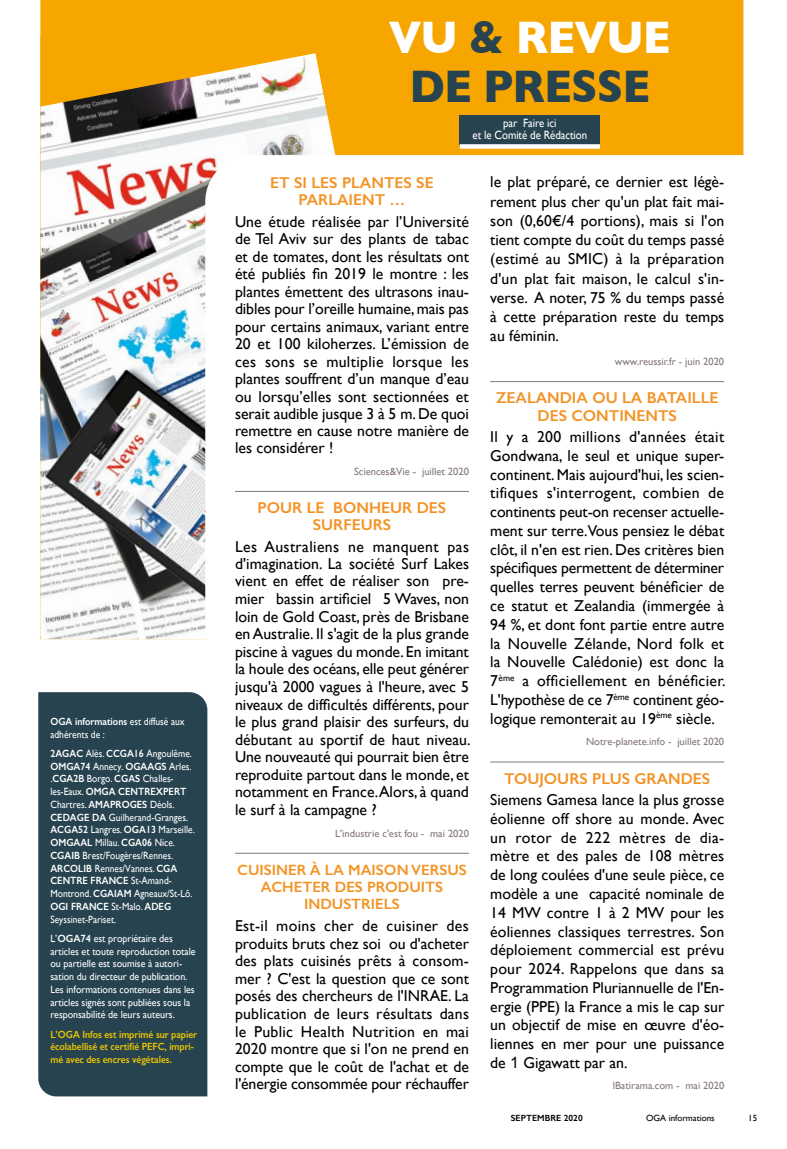
<style>
.page{position:relative;width:787px;height:1149px;background:#fff}
.page>*{position:absolute;margin:0;border:0;box-sizing:border-box;transform-origin:0 0}
.t1{font:700 46.5px/49.5px "Gill Sans";letter-spacing:-.02em;color:#26434f;text-align:center;scale:.93 1}
.t2{font:15.75px/18.8px "Gill Sans";color:#000;text-align:justify}
.t3{font:600 15.75px/17.1px "Gill Sans";color:#f39325;text-align:center}
.t4{font:600 15px/17.1px "Gill Sans";color:#f39325;text-align:center}
.t5{font:12px/12px "Gill Sans";letter-spacing:-.005em;color:#fff;text-align:center;scale:.9 1}
.t6{font:10.5px/12.8px "Gill Sans";letter-spacing:-.005em;color:#fff;scale:.9 1}
.t7{font:10.5px/12.8px "Gill Sans";letter-spacing:-.005em;color:#fff;scale:.95 1}
.t8{font:10.5px "Gill Sans";color:#84767d}
.t9{font:600 10.5px/12.8px "Gill Sans";letter-spacing:-.005em;color:#ecc500;scale:.9 1}
.t10{font:9px "Gill Sans";color:#000}
.t11{font:600 9px "Gill Sans";color:#000}
.s1{font-weight:600}
.s2{color:#fff}
.s3{font-family:"Arial"}
</style>
<div class="page">
<div style="left:384px;top:0;width:359px;height:155px;background:#f7a600"></div>
<div style="left:38px;top:692px;width:169px;height:404px;background:#26434f"></div>
<div style="left:40px;top:0;width:344px;height:53px;background:#f7a600"></div>
<img style="left:40px;top:53px;width:344px;height:586px">
<svg style="left:205px;top:155px;width:539px;height:485px"></svg>
<div style="left:235px;top:176px;width:489px;height:913px;background:#fff"></div>
<hr style="left:235px;top:491px;width:234px;height:1px;background:#84767d">
<hr style="left:235px;top:852px;width:234px;height:1px;background:#84767d">
<hr style="left:490px;top:381px;width:234px;height:1px;background:#84767d">
<hr style="left:490px;top:761px;width:234px;height:1px;background:#84767d">
<div style="left:460px;top:115px;width:140px;height:30px;background:#26434f"></div>
<div style="left:460px;top:144px;width:140px;height:5px;background:#fff"></div>
<p class="t6" style="left:50px;top:714px;width:150px"><span class="s1">OGA informations</span> est diffusé aux adhérents de :</p>
<p class="t6" style="left:50px;top:746px;width:162px"><span class="s1">2AGAC</span> Alès. <span class="s1">CCGA16</span> Angoulême.<br><span class="s1">OMGA74</span> Annecy. <span class="s1">OGAAGS</span> Arles. .<span class="s1">CGA2B</span> Borgo. <span class="s1">CGAS</span> Challes&shy;les-Eaux. <span class="s1">OMGA CENTREXPERT<br></span>Chartres. <span class="s1">AMAPROGES</span> Déols.<br><span class="s1">CEDAGE DA</span> Guilherand-Granges.<br><span class="s1">ACGA52</span> Langres. <span class="s1">OGA13</span> Marseille.<br><span class="s1">OMGAAL</span> Millau. <span class="s1">CGA06</span> Nice.<br><span class="s1">CGAIB</span> Brest/Fougères/Rennes.<br><span class="s1">ARCOLIB</span> Rennes/Vannes. <span class="s1">CGA<br>CENTRE FRANCE</span> St-Amand-<br>Montrond. <span class="s1">CGAIAM</span> Agneaux/St-Lô.<br><span class="s1">OGI FRANCE</span> St-Malo. <span class="s1">ADEG<br></span>Seyssinet-Pariset.</p>
<p class="t7" style="left:50px;top:931px;width:154px">L’<span class="s1">OGA74</span> est propriétaire des articles et toute reproduction totale ou partielle est soumise à autori&shy;sation du directeur de publication.<br>Les informations contenues dans les articles signés sont publiées sous la responsabilité de leurs auteurs.</p>
<p class="t9" style="left:50px;top:1027px;width:164px">L’OGA Infos est imprimé sur papier écolabellisé et certifié PEFC, impri&shy;mé avec des encres végétales.</p>
<h1 class="t1" style="left:389px;top:11px;width:305px"><span class="s2">VU</span> &amp; <span class="s2">REVUE<br></span>DE PRESSE</h1>
<p class="t5" style="left:472px;top:117px;width:129px">par Faire ici<br>et le Comité de Rédaction</p>
<p class="t3" style="left:270px;top:174px;width:165px">ET SI LES PLANTES SE<br>PARLAIENT …</p>
<p class="t2" style="left:235px;top:212px;width:235px;line-height:17.4px">Une étude réalisée par l’Université de Tel Aviv sur des plants de tabac et de tomates, dont les résultats ont été publiés fin 2019 le montre : les plantes émettent des ultrasons inau&shy;dibles pour l’oreille humaine, mais pas pour certains animaux, variant entre 20 et 100 kiloherzes. L’émission de ces sons se multiplie lorsque les plantes souffrent d’un manque d’eau ou lorsqu’elles sont sectionnées et serait audible jusque 3 à 5 m. De quoi remettre en cause notre manière de les considérer !</p>
<p class="t8" style="left:354px;top:465px;width:116px">Sciences&amp;Vie - juillet 2020</p>
<p class="t3" style="left:258px;top:499px;width:190px">POUR LE BONHEUR DES<br>SURFEURS</p>
<p class="t2" style="left:235px;top:537px;width:237px;line-height:17.5px">Les Australiens ne manquent pas d'imagination. La société Surf Lakes vient en effet de réaliser son pre&shy;mier bassin artificiel 5 Waves, non loin de Gold Coast, près de Brisbane en Australie. Il s'agit de la plus grande piscine à vagues du monde. En imitant la houle des océans, elle peut générer jusqu'à 2000 vagues à l'heure, avec 5 niveaux de difficultés différents, pour le plus grand plaisir des surfeurs, du débutant au sportif de haut niveau.<br>Une nouveauté qui pourrait bien être reproduite partout dans le monde, et notamment en France.Alors, à quand le surf à la campagne ?</p>
<p class="t8" style="left:335px;top:826px;width:135px">L'industrie c'est fou - mai 2020</p>
<p class="t4" style="left:237px;top:860px;width:231px">CUISINER À LA MAISON VERSUS<br>ACHETER DES PRODUITS<br>INDUSTRIELS</p>
<p class="t2" style="left:235px;top:916px;width:235px;line-height:17.5px">Est-il moins cher de cuisiner des produits bruts chez soi ou d'acheter des plats cuisinés prêts à consom&shy;mer ? C'est la question que ce sont posés des chercheurs de l'INRAE. La publication de leurs résultats dans le Public Health Nutrition en mai 2020 montre que si l'on ne prend en compte que le coût de l'achat et de l'énergie consommée pour réchauffer</p>
<p class="t2" style="left:490px;top:172px;width:235px;line-height:19.2px">le plat préparé, ce dernier est légè&shy;rement plus cher qu'un plat fait mai&shy;son (0,60€/4 portions), mais si l'on tient compte du coût du temps passé (estimé au SMIC) à la préparation d'un plat fait maison, le calcul s'in&shy;verse. A noter, 75 % du temps passé à cette préparation reste du temps au féminin.</p>
<p class="t8" style="left:615px;top:355px;width:111px">www.reussir.fr - juin 2020</p>
<p class="t3" style="left:496px;top:389px;width:224px">ZEALANDIA OU LA BATAILLE<br>DES CONTINENTS</p>
<p class="t2" style="left:490px;top:427px;width:237px">Il y a 200 millions d'années était Gondwana, le seul et unique super&shy;continent. Mais aujourd'hui, les scien&shy;tifiques s'interrogent, combien de continents peut-on recenser actuelle&shy;ment sur terre.Vous pensiez le débat clôt, il n'en est rien. Des critères bien spécifiques permettent de déterminer quelles terres peuvent bénéficier de ce statut et Zealandia (immergée à 94 %, et dont font partie entre autre la Nouvelle Zélande, Nord folk et la Nouvelle Calédonie) est donc la 7<sup>ème</sup> a officiellement en bénéficier.<br>L'hypothèse de ce 7<sup>ème</sup> continent géo&shy;logique remonterait au 19<sup>ème</sup> siècle.</p>
<p class="t8" style="left:586px;top:735px;width:140px">Notre-planete.info - juillet 2020</p>
<p class="t3" style="left:504px;top:769px;width:208px">TOUJOURS PLUS GRANDES</p>
<p class="t2" style="left:490px;top:790px;width:235px">Siemens Gamesa lance la plus grosse éolienne off shore au monde. Avec un rotor de 222 mètres de dia&shy;mètre et des pales de 108 mètres de long coulées d'une seule pièce, ce modèle a une capacité nominale de 14 MW contre 1 à 2 MW pour les éoliennes classiques terrestres. Son déploiement commercial est prévu pour 2024. Rappelons que dans sa Programmation Pluriannuelle de l'En&shy;ergie (PPE) la France a mis le cap sur un objectif de mise en œuvre d'éo&shy;liennes en mer pour une puissance de <span class="s3">1</span> Gigawatt par an.</p>
<p class="t8" style="left:612px;top:1079px;width:113px">lBatirama.com - mai 2020</p>
<p class="t11" style="left:511px;top:1112px;width:73px">SEPTEMBRE 2020</p>
<p class="t10" style="left:646px;top:1112px;width:70px">OGA informations</p>
<p class="t10" style="left:748px;top:1112px;width:10px">15</p>
</div>
